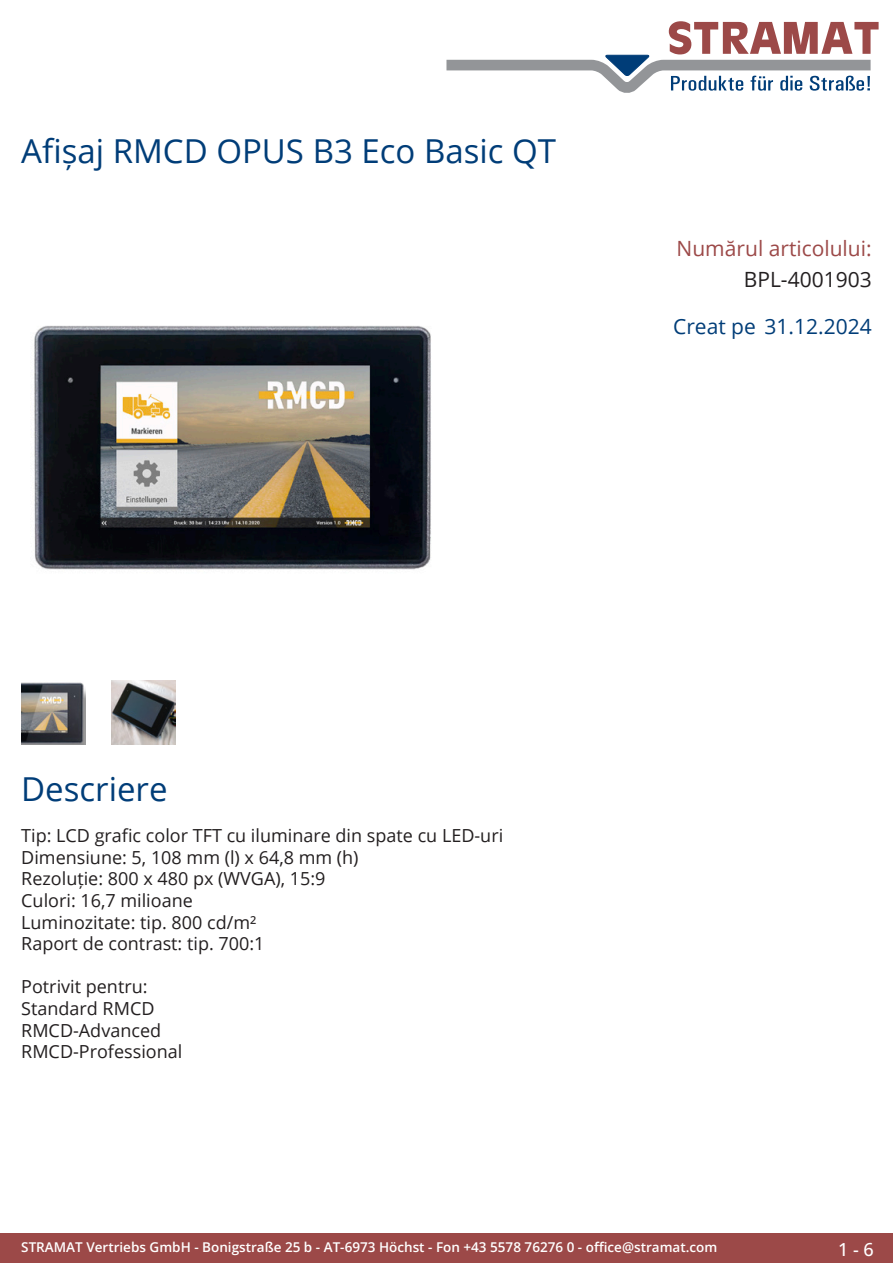
<style>
.page{position:relative;width:893px;height:1263px;background:#fff}
.page>*{position:absolute;margin:0;border:0;box-sizing:border-box;transform-origin:0 0}
.Produkttitel{font:33px "Open Sans";color:#003d78}
.TechDaten_Überschrif{font:21px "Open Sans";color:#9c4948}
.Erstellungsdatum{font:21px "Open Sans";color:#003d78}
.TechDaten_Inhalt{font:21px "Open Sans";color:#231f20}
.Beschreibung_Text{font:18px/21.6px "Open Sans";color:#231f20}
.t1{font:500 18px "Open Sans";color:#fff}
.t2{font:600 13.5px "Open Sans";color:#fff}
</style>
<div class="page">
<div style="left:0;top:1233px;width:893px;height:30px;background:#9c4948"></div>
<svg style="left:446px;top:21px;width:433px;height:72px"></svg>
<img style="left:34px;top:325px;width:397px;height:245px">
<img style="left:21px;top:682px;width:64px;height:62px">
<img style="left:112px;top:680px;width:63px;height:64px">
<p class="Produkttitel" style="left:21px;top:128px;width:536px">Afișaj RMCD OPUS B3 Eco Basic QT</p>
<p class="TechDaten_Überschrif" style="left:677px;top:234px;width:197px">Numărul articolului:</p>
<p class="TechDaten_Inhalt" style="left:744px;top:265px;width:129px">BPL-4001903</p>
<p class="Erstellungsdatum" style="left:673px;top:312px;width:200px">Creat pe 31.12.2024</p>
<p class="Produkttitel" style="left:21px;top:766px;width:148px">Descriere</p>
<p class="Beschreibung_Text" style="left:21px;top:824px;width:483px">Tip: LCD grafic color TFT cu iluminare din spate cu LED-uri Dimensiune: 5, 108 mm (l) x 64,8 mm (h)<br>Rezoluție: 800 x 480 px (WVGA), 15:9<br>Culori: 16,7 milioane<br>Luminozitate: tip. 800 cd/m²<br>Raport de contrast: tip. 700:1</p>
<p class="Beschreibung_Text" style="left:21px;top:975px;width:163px">Potrivit pentru:<br>Standard RMCD<br>RMCD-Advanced<br>RMCD-Professional</p>
<p class="t2" style="left:21px;top:1238px;width:698px">STRAMAT Vertriebs GmbH - Bonigstraße 25 b - AT-6973 Höchst - Fon +43 5578 76276 0 - office@stramat.com</p>
<p class="t1" style="left:838px;top:1237px;width:37px">1 - 6</p>
</div>
